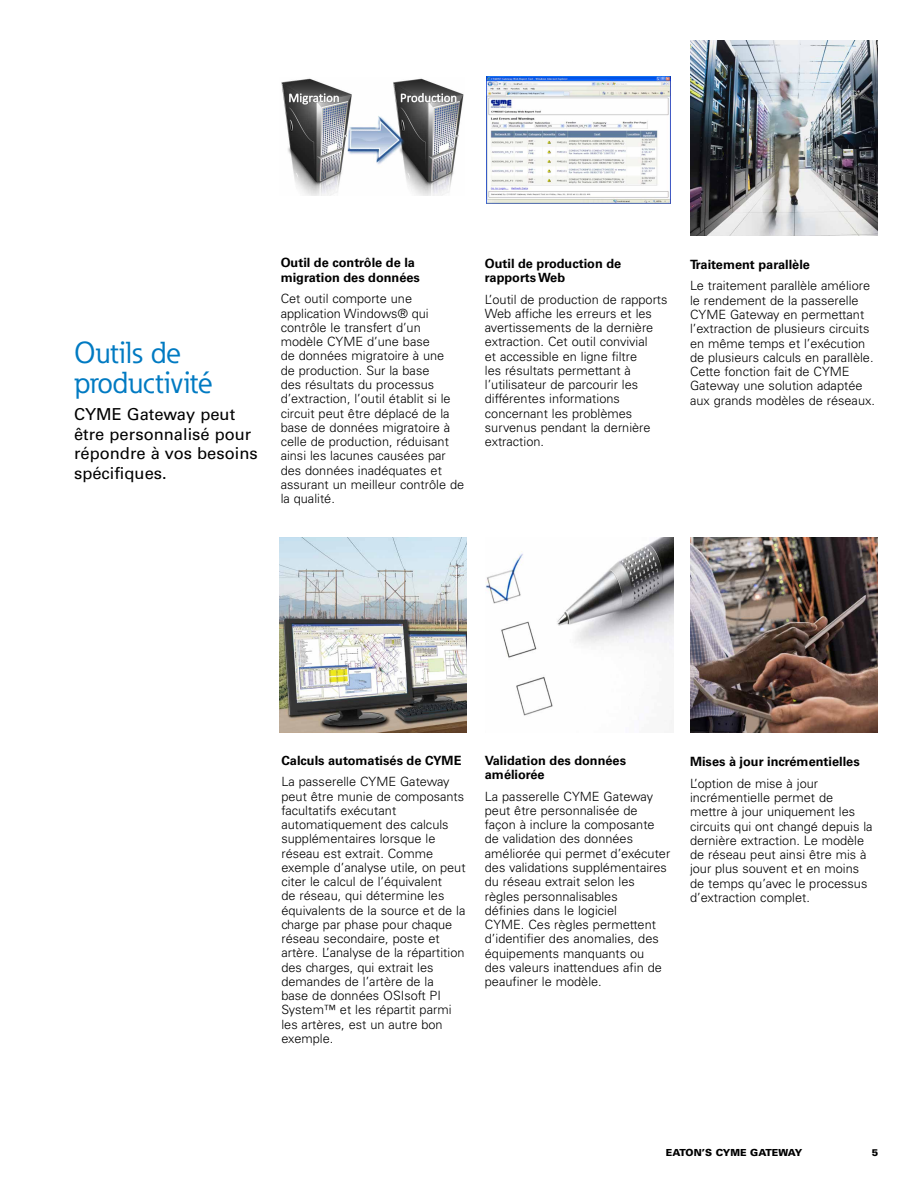
<style>
.page{position:relative;width:918px;height:1188px;background:#fff}
.page>*{position:absolute;margin:0;border:0;box-sizing:border-box;transform-origin:0 0}
.t1{font:30px/30px "Eaton";color:#007ac2}
.t2{font:16.5px/19.5px "Univers LT Std";color:#000}
.t3{font:300 12.75px/14.2px "Univers LT Std";color:#000}
.t4{font:700 12.75px/14.2px "Univers LT Std";color:#000}
.t5{font:900 9.75px "Univers LT Std";color:#000}
</style>
<div class="page">
<img style="left:281px;top:78px;width:183px;height:118px">
<img style="left:486px;top:537px;width:187px;height:187px">
<img style="left:486px;top:77px;width:185px;height:126px">
<img style="left:280px;top:537px;width:187px;height:195px">
<img style="left:690px;top:40px;width:187px;height:196px">
<img style="left:691px;top:537px;width:187px;height:196px">
<h1 class="t1" style="left:74px;top:338px;width:140px">Outils de productivité</h1>
<p class="t2" style="left:74px;top:405px;width:185px">CYME Gateway peut être personnalisé pour répondre à vos besoins spécifiques.</p>
<p class="t4" style="left:281px;top:256px;width:141px">Outil de contrôle de la migration des données</p>
<p class="t3" style="left:281px;top:292px;width:185px">Cet outil comporte une application Windows® qui contrôle le transfert d’un modèle CYME d’une base<br>de données migratoire à une<br>de production. Sur la base<br>des résultats du processus d’extraction, l’outil établit si le circuit peut être déplacé de la base de données migratoire à celle de production, réduisant ainsi les lacunes causées par des données inadéquates et assurant un meilleur contrôle de la qualité.</p>
<p class="t4" style="left:485px;top:256px;width:138px">Outil de production de rapports Web</p>
<p class="t3" style="left:485px;top:292px;width:184px">L’outil de production de rapports<br>Web affiche les erreurs et les avertissements de la dernière extraction. Cet outil convivial<br>et accessible en ligne filtre<br>les résultats permettant à l’utilisateur de parcourir les différentes informations concernant les problèmes survenus pendant la dernière extraction.</p>
<p class="t4" style="left:690px;top:257px;width:121px">Traitement parallèle</p>
<p class="t3" style="left:690px;top:279px;width:186px">Le traitement parallèle améliore le rendement de la passerelle<br>CYME Gateway en permettant l’extraction de plusieurs circuits en même temps et l’exécution de plusieurs calculs en parallèle.<br>Cette fonction fait de CYME<br>Gateway une solution adaptée aux grands modèles de réseaux.</p>
<p class="t4" style="left:281px;top:753px;width:182px">Calculs automatisés de CYME</p>
<p class="t3" style="left:281px;top:775px;width:186px">La passerelle CYME Gateway peut être munie de composants facultatifs exécutant automatiquement des calculs supplémentaires lorsque le réseau est extrait. Comme exemple d’analyse utile, on peut citer le calcul de l’équivalent<br>de réseau, qui détermine les équivalents de la source et de la charge par phase pour chaque réseau secondaire, poste et artère. L’analyse de la répartition des charges, qui extrait les demandes de l’artère de la<br>base de données OSIsoft PI<br>System™ et les répartit parmi les artères, est un autre bon exemple.</p>
<p class="t4" style="left:485px;top:753px;width:143px">Validation des données améliorée</p>
<p class="t3" style="left:485px;top:789px;width:187px">La passerelle CYME Gateway peut être personnalisée de façon à inclure la composante de validation des données améliorée qui permet d’exécuter des validations supplémentaires du réseau extrait selon les règles personnalisables<br>définies dans le logiciel<br>CYME. Ces règles permettent d’identifier des anomalies, des équipements manquants ou<br>des valeurs inattendues afin de peaufiner le modèle.</p>
<p class="t4" style="left:690px;top:755px;width:171px">Mises à jour incrémentielles</p>
<p class="t3" style="left:690px;top:776px;width:184px">L’option de mise à jour incrémentielle permet de mettre à jour uniquement les circuits qui ont changé depuis la dernière extraction. Le modèle de réseau peut ainsi être mis à jour plus souvent et en moins de temps qu’avec le processus d’extraction complet.</p>
<p class="t5" style="left:666px;top:1146px;width:138px">EATON’S CYME GATEWAY</p>
<p class="t5" style="left:872px;top:1146px;width:8px">5</p>
</div>
